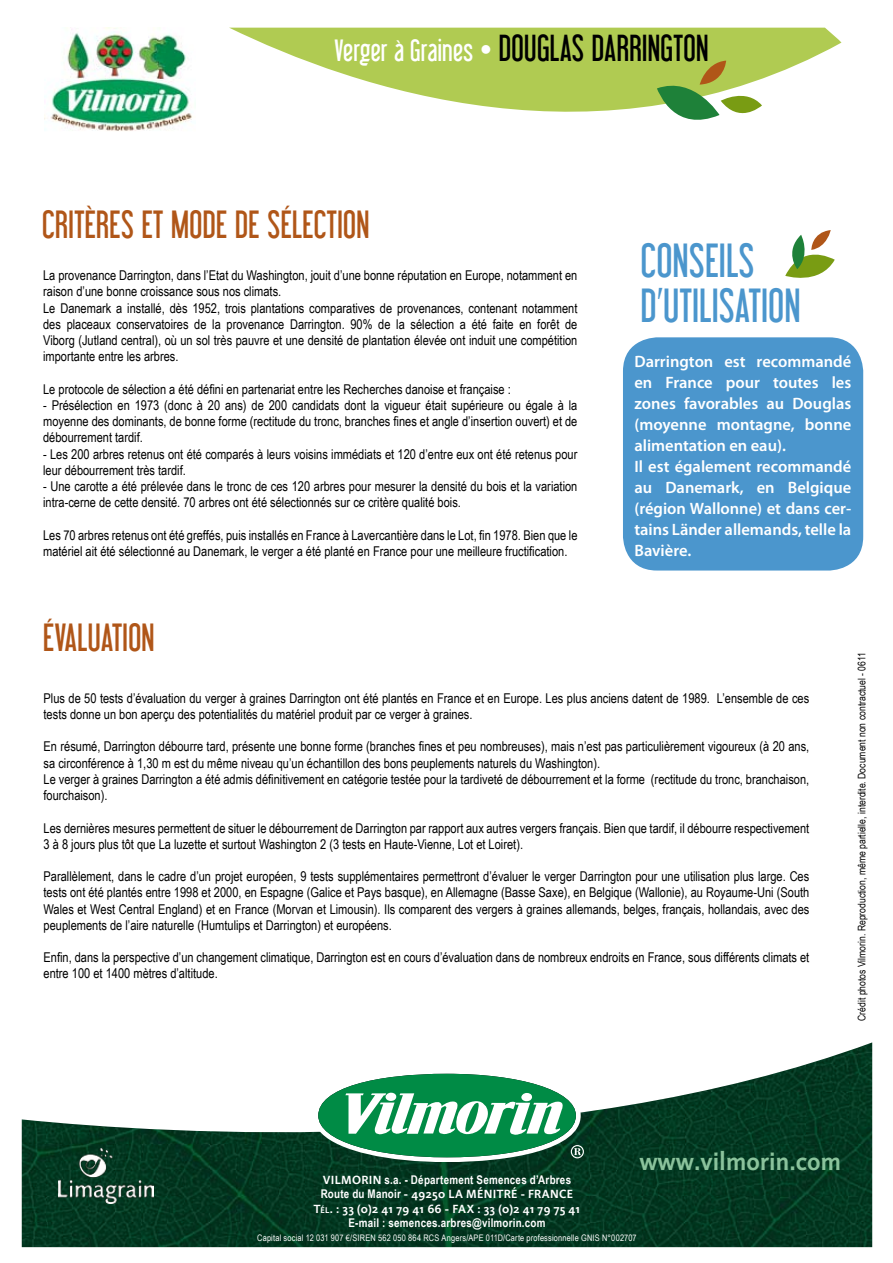
<style>
.page{position:relative;width:893px;height:1263px;background:#fff}
.page>*{position:absolute;margin:0;border:0;box-sizing:border-box;transform-origin:0 0}
.t1{font:42px/45px "Libel Suit";color:#4b96cd}
.t2{font:34.5px "Libel Suit";letter-spacing:.03em;color:#b05618}
.t3{font:33px "Libel Suit";letter-spacing:.03em;color:#000}
.t4{font:700 25.5px "Projekt LT";color:#8bc39c;scale:.95 1}
.t5{font:600 16.5px/21px "Myriad Pro";color:#fff}
.t6{font:13.5px/16.2px "Arial Narrow";color:#000}
.t7{font:700 12px/14.4px "Projekt LT";letter-spacing:.015em;color:#fff}
.t8{font:700 12px "Arial Narrow";letter-spacing:.02em;color:#fff}
.t9{font:10.5px "Arial Narrow";color:#000}
.t10{font:9px "Arial Narrow";letter-spacing:.02em;color:#fff}
.s1{font-size:27px;color:#fff}
.s2{color:#fff}
.s3{font-family:"Projekt LT"}
.s4{font-family:"Arial Narrow"}
.s5{font-size:8.4px}
</style>
<div class="page">
<svg style="left:230px;top:28px;width:611px;height:84px;fill:#b0cb52"></svg>
<div style="left:623px;top:337px;width:240px;height:233px;background:#4b96cd;border-radius:34px"></div>
<svg style="left:785px;top:230px;width:50px;height:48px"></svg>
<img style="left:45px;top:27px;width:147px;height:104px">
<svg style="left:657px;top:61px;width:105px;height:59px"></svg>
<img style="left:22px;top:1042px;width:850px;height:205px">
<svg style="left:313px;top:1069px;width:271px;height:93px"></svg>
<img style="left:59px;top:1148px;width:95px;height:55px">
<h3 class="t3" style="left:335px;top:29px;width:375px"><span class="s1">VERGER À GRAINES</span> <span class="s2">•</span> DOUGLAS DARRINGTON</h3>
<h2 class="t2" style="left:43px;top:203px;width:284px">CRITÈRES ET MODE DE SÉLECTION</h2>
<p class="t6" style="left:43px;top:267px;width:536px">La provenance Darrington, dans l’Etat du Washington, jouit d’une bonne réputation en Europe, notamment en raison d’une bonne croissance sous nos climats.<br>Le Danemark a installé, dès 1952, trois plantations comparatives de provenances, contenant notamment des placeaux conservatoires de la provenance Darrington. 90% de la sélection a été faite en forêt de Viborg (Jutland central), où un sol très pauvre et une densité de plantation élevée ont induit une compétition importante entre les arbres.</p>
<p class="t6" style="left:43px;top:380px;width:469px">Le protocole de sélection a été défini en partenariat entre les Recherches danoise et française :</p>
<p class="t6" style="left:43px;top:396px;width:536px;text-align:justify">- Présélection en 1973 (donc à 20 ans) de 200 candidats dont la vigueur était supérieure ou égale à la moyenne des dominants, de bonne forme (rectitude du tronc, branches fines et angle d’insertion ouvert) et de débourrement tardif.</p>
<p class="t6" style="left:43px;top:445px;width:536px">- Les 200 arbres retenus ont été comparés à leurs voisins immédiats et 120 d’entre eux ont été retenus pour leur débourrement très tardif.</p>
<p class="t6" style="left:43px;top:477px;width:536px">- Une carotte a été prélevée dans le tronc de ces 120 arbres pour mesurer la densité du bois et la variation intra-cerne de cette densité. 70 arbres ont été sélectionnés sur ce critère qualité bois.</p>
<p class="t6" style="left:43px;top:526px;width:536px">Les 70 arbres retenus ont été greffés, puis installés en France à Lavercantière dans le Lot, fin 1978. Bien que le matériel ait été sélectionné au Danemark, le verger a été planté en France pour une meilleure fructification.</p>
<h2 class="t2" style="left:44px;top:616px;width:24px">ÉVALUATION</h2>
<h1 class="t1" style="left:641px;top:238px;width:114px">CONSEILS<br>D’UTILISATION</h1>
<p class="t5" style="left:634px;top:351px;width:218px">Darrington est recommandé en France pour toutes les zones favorables au Douglas (moyenne montagne, bonne alimentation en eau).<br>Il est également recommandé au Danemark, en Belgique (région Wallonne) et dans cer&shy;tains Länder allemands, telle la<br>Bavière.</p>
<p class="t6" style="left:44px;top:689px;width:767px">Plus de 50 tests d’évaluation du verger à graines Darrington ont été plantés en France et en Europe. Les plus anciens datent de 1989. L’ensemble de ces tests donne un bon aperçu des potentialités du matériel produit par ce verger à graines.</p>
<p class="t6" style="left:44px;top:738px;width:767px">En résumé, Darrington débourre tard, présente une bonne forme (branches fines et peu nombreuses), mais n’est pas particulièrement vigoureux (à 20 ans, sa circonférence à 1,30 m est du même niveau qu’un échantillon des bons peuplements naturels du Washington).<br>Le verger à graines Darrington a été admis définitivement en catégorie testée pour la tardiveté de débourrement et la forme (rectitude du tronc, branchaison, fourchaison).</p>
<p class="t6" style="left:44px;top:819px;width:767px">Les dernières mesures permettent de situer le débourrement de Darrington par rapport aux autres vergers français. Bien que tardif, il débourre respectivement<br>3 à 8 jours plus tôt que La luzette et surtout Washington 2 (3 tests en Haute-Vienne, Lot et Loiret).</p>
<p class="t6" style="left:44px;top:868px;width:767px;text-align:justify">Parallèlement, dans le cadre d’un projet européen, 9 tests supplémentaires permettront d’évaluer le verger Darrington pour une utilisation plus large. Ces tests ont été plantés entre 1998 et 2000, en Espagne (Galice et Pays basque), en Allemagne (Basse Saxe), en Belgique (Wallonie), au Royaume-Uni (South Wales et West Central England) et en France (Morvan et Limousin). Ils comparent des vergers à graines allemands, belges, français, hollandais, avec des peuplements de l’aire naturelle (Humtulips et Darrington) et européens.</p>
<p class="t6" style="left:44px;top:949px;width:767px">Enfin, dans la perspective d’un changement climatique, Darrington est en cours d’évaluation dans de nombreux endroits en France, sous différents climats et entre 100 et 1400 mètres d’altitude.</p>
<p class="t9" style="left:854px;top:1021px;width:370px;rotate:-90deg">Crédit photos Vilmorin. Reproduction, même partielle, interdite. Document non contractuel - 0611</p>
<h3 class="t4" style="left:639px;top:1146px;width:214px">www.vilmorin.com</h3>
<p class="t7" style="left:323px;top:1173px;width:8px">VILMORI</p>
<p class="t8" style="left:373px;top:1170px;width:200px"><span class="s3">N</span> s.a. - Département Semences d’Arbres</p>
<p class="t7" style="left:321px;top:1187px;width:216px"><span class="s4">Route du Manoir</span> - 49250 LA MÉNITRÉ - FRA</p>
<p class="t7" style="left:314px;top:1187px;width:268px;text-indent:237px">NCE<br>T<span class="s5">él</span>. : 33 (0)2 41 79 41 66 - FAX : 33 (0)2 41 79 75 41</p>
<p class="t8" style="left:349px;top:1214px;width:198px">E-mail : semences.arbres@vilmorin.com</p>
<p class="t10" style="left:257px;top:1231px;width:381px">Capital social 12 031 907 €/SIREN 562 050 864 RCS Angers/APE 011D/Carte professionnelle GNIS N°002707</p>
</div>
